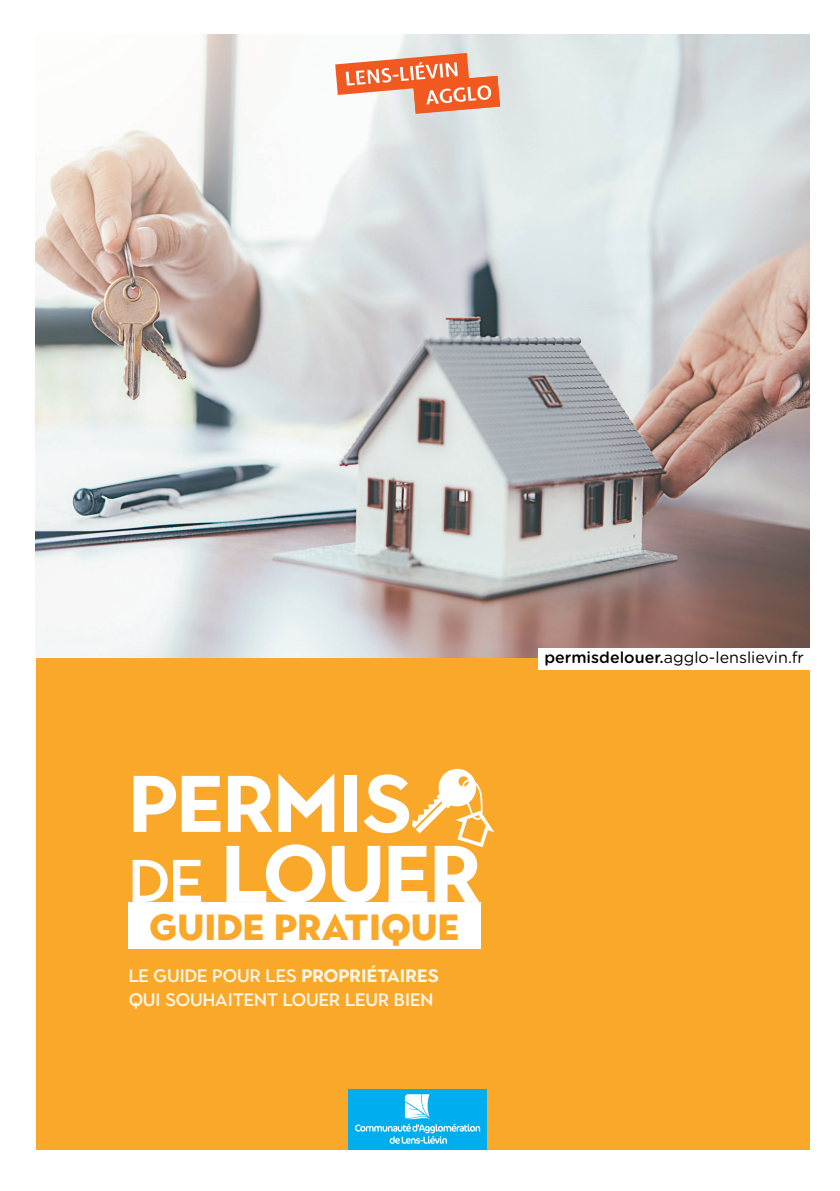
<style>
.page{position:relative;width:840px;height:1191px;background:#fff}
.page>*{position:absolute;margin:0;border:0;box-sizing:border-box;transform-origin:0 0}
.t1{font:700 80px/70px "Town 10 Display";letter-spacing:-.015em;color:#fff}
.t2{font:900 36.4px "Town 10 Display";color:#faa82a}
.t3{font:500 18px/24px "Town 10 Display";color:#fff}
.t4{font:16px "Gotham Rounded";color:#000}
.s1{font-weight:500;font-size:60px}
.s2{font-weight:700}
.s3{font-weight:500}
</style>
<div class="page">
<img style="left:36px;top:34px;width:772px;height:623px">
<div style="left:36px;top:658px;width:772px;height:491px;background:#faa82a"></div>
<div style="left:538px;top:647px;width:271px;height:22px;background:#fff"></div>
<div style="left:348px;top:1088px;width:138px;height:61px;background:#00aeef"></div>
<svg style="left:355px;top:1094px;width:125px;height:49px"></svg>
<svg style="left:335px;top:53px;width:165px;height:61px"></svg>
<div style="left:128px;top:902px;width:352px;height:46px;background:#fff"></div>
<svg style="left:412px;top:769px;width:82px;height:77px"></svg>
<h1 class="t1" style="left:129px;top:770px;width:354px">PERMIS<br><span class="s1">DE</span> LOUER</h1>
<h2 class="t2" style="left:149px;top:906px;width:311px">GUIDE PRATIQUE</h2>
<p class="t3" style="left:128px;top:964px;width:312px">LE GUIDE POUR LES <span class="s2">PROPRIÉTAIRES<br></span>QUI SOUHAITEnt LOUER LEUR BIEN</p>
<p class="t4" style="left:544px;top:646px;width:261px"><span class="s3">permisdelouer.</span>agglo-lenslievin.fr</p>
</div>
